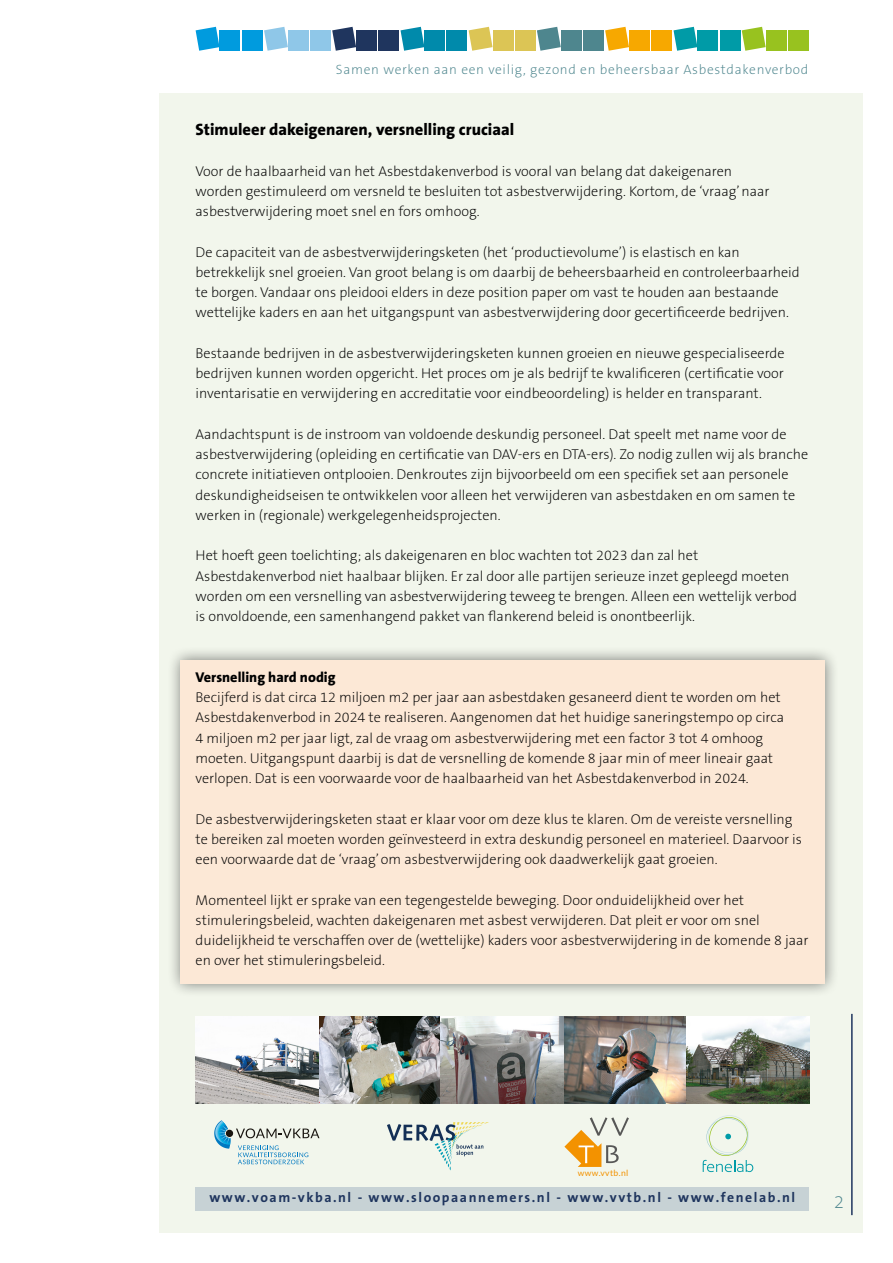
<style>
.page{position:relative;width:893px;height:1263px;background:#fff}
.page>*{position:absolute;margin:0;border:0;box-sizing:border-box;transform-origin:0 0}
.t1{font:200 18px "The Sans B2";color:#4e868e}
.t2{font:800 16.5px "The Sans B8";color:#000}
.t3{font:200 14.25px/20.2px "The Sans B2";color:#000}
.t4{font:800 14.25px "The Sans B8";color:#000}
.t5{font:700 13.8px "The Sans B7";letter-spacing:.11em;color:#1f355e}
.t6{font:200 13.5px "The Sans B2";letter-spacing:.05em;color:#4e868e}
.t7{font:8.55px "Lato";letter-spacing:.05em;color:#f39200}
</style>
<div class="page">
<div style="left:159px;top:94px;width:704px;height:1139px;background:#f2f6ec"></div>
<div style="left:196px;top:1187px;width:613px;height:24px;background:#c7d2d5"></div>
<svg style="left:214px;top:1120px;width:105px;height:44px"></svg>
<img style="left:196px;top:1016px;width:613px;height:87px">
<svg style="left:387px;top:1122px;width:102px;height:48px"></svg>
<svg style="left:564px;top:1117px;width:65px;height:50px"></svg>
<svg style="left:703px;top:1115px;width:50px;height:57px"></svg>
<svg style="left:196px;top:27px;width:24px;height:24px"></svg>
<div style="left:220px;top:30px;width:20px;height:21px;background:#009bde"></div>
<div style="left:242px;top:30px;width:20px;height:21px;background:#009bde"></div>
<svg style="left:264px;top:27px;width:24px;height:24px"></svg>
<div style="left:288px;top:30px;width:21px;height:21px;background:#8fc7e8"></div>
<div style="left:310px;top:30px;width:21px;height:21px;background:#8fc7e8"></div>
<svg style="left:332px;top:27px;width:24px;height:24px"></svg>
<div style="left:356px;top:30px;width:21px;height:21px;background:#1f355e"></div>
<div style="left:378px;top:30px;width:21px;height:21px;background:#1f355e"></div>
<svg style="left:400px;top:27px;width:24px;height:24px"></svg>
<div style="left:425px;top:30px;width:20px;height:21px;background:#008aab"></div>
<div style="left:447px;top:30px;width:20px;height:21px;background:#008aab"></div>
<svg style="left:469px;top:27px;width:24px;height:24px"></svg>
<div style="left:493px;top:30px;width:20px;height:21px;background:#dcc555"></div>
<div style="left:515px;top:30px;width:21px;height:21px;background:#dcc555"></div>
<svg style="left:537px;top:27px;width:24px;height:24px"></svg>
<div style="left:561px;top:30px;width:21px;height:21px;background:#4e868e"></div>
<div style="left:583px;top:30px;width:21px;height:21px;background:#4e868e"></div>
<svg style="left:605px;top:27px;width:24px;height:24px"></svg>
<div style="left:629px;top:30px;width:21px;height:21px;background:#f7a800"></div>
<div style="left:651px;top:30px;width:21px;height:21px;background:#f7a800"></div>
<svg style="left:673px;top:27px;width:24px;height:24px"></svg>
<div style="left:698px;top:30px;width:20px;height:21px;background:#009ba7"></div>
<div style="left:720px;top:30px;width:20px;height:21px;background:#009ba7"></div>
<svg style="left:742px;top:27px;width:24px;height:24px"></svg>
<div style="left:766px;top:30px;width:21px;height:21px;background:#98c21f"></div>
<div style="left:788px;top:30px;width:21px;height:21px;background:#98c21f"></div>
<hr style="left:851px;top:1014px;width:2px;height:201px;background:#1f355e">
<div style="left:167px;top:646px;width:672px;height:352px;background:#000;opacity:.5"></div>
<div style="left:181px;top:660px;width:644px;height:323px;background:#fce8d6"></div>
<p class="t6" style="left:336px;top:63px;width:474px">Samen werken aan een veilig, gezond en beheersbaar Asbestdakenverbod</p>
<p class="t2" style="left:196px;top:121px;width:320px">Stimuleer dakeigenaren, versnelling cruciaal</p>
<p class="t3" style="left:196px;top:161px;width:576px">Voor de haalbaarheid van het Asbestdakenverbod is vooral van belang dat dakeigenaren worden gestimuleerd om versneld te besluiten tot asbestverwijdering. Kortom, de ‘vraag’ naar asbestverwijdering moet snel en fors omhoog.</p>
<p class="t3" style="left:196px;top:242px;width:606px">De capaciteit van de asbestverwijderingsketen (het ‘productievolume’) is elastisch en kan betrekkelijk snel groeien. Van groot belang is om daarbij de beheersbaarheid en controleerbaarheid te borgen. Vandaar ons pleidooi elders in deze position paper om vast te houden aan bestaande wettelijke kaders en aan het uitgangspunt van asbestverwijdering door gecertificeerde bedrijven.</p>
<p class="t3" style="left:196px;top:344px;width:590px;text-align:justify">Bestaande bedrijven in de asbestverwijderingsketen kunnen groeien en nieuwe gespecialiseerde bedrijven kunnen worden opgericht. Het proces om je als bedrijf te kwalificeren (certificatie voor inventarisatie en verwijdering en accreditatie voor eindbeoordeling) is helder en transparant.</p>
<p class="t3" style="left:196px;top:425px;width:614px">Aandachtspunt is de instroom van voldoende deskundig personeel. Dat speelt met name voor de asbestverwijdering (opleiding en certificatie van DAV-ers en DTA-ers). Zo nodig zullen wij als branche concrete initiatieven ontplooien. Denkroutes zijn bijvoorbeeld om een specifiek set aan personele deskundigheidseisen te ontwikkelen voor alleen het verwijderen van asbestdaken en om samen te werken in (regionale) werkgelegenheidsprojecten.</p>
<p class="t3" style="left:196px;top:546px;width:603px">Het hoeft geen toelichting; als dakeigenaren en bloc wachten tot 2023 dan zal het Asbestdakenverbod niet haalbaar blijken. Er zal door alle partijen serieuze inzet gepleegd moeten worden om een versnelling van asbestverwijdering teweeg te brengen. Alleen een wettelijk verbod is onvoldoende, een samenhangend pakket van flankerend beleid is onontbeerlijk.</p>
<p class="t4" style="left:196px;top:669px;width:142px">Versnelling hard nodig</p>
<p class="t3" style="left:196px;top:688px;width:590px">Becijferd is dat circa 12 miljoen m2 per jaar aan asbestdaken gesaneerd dient te worden om het Asbestdakenverbod in 2024 te realiseren. Aangenomen dat het huidige saneringstempo op circa 4 miljoen m2 per jaar ligt, zal de vraag om asbestverwijdering met een factor 3 tot 4 omhoog moeten. Uitgangspunt daarbij is dat de versnelling de komende 8 jaar min of meer lineair gaat verlopen. Dat is een voorwaarde voor de haalbaarheid van het Asbestdakenverbod in 2024.</p>
<p class="t3" style="left:196px;top:809px;width:608px">De asbestverwijderingsketen staat er klaar voor om deze klus te klaren. Om de vereiste versnelling te bereiken zal moeten worden geïnvesteerd in extra deskundig personeel en materieel. Daarvoor is een voorwaarde dat de ‘vraag’ om asbestverwijdering ook daadwerkelijk gaat groeien.</p>
<p class="t3" style="left:196px;top:890px;width:614px">Momenteel lijkt er sprake van een tegengestelde beweging. Door onduidelijkheid over het stimuleringsbeleid, wachten dakeigenaren met asbest verwijderen. Dat pleit er voor om snel duidelijkheid te verschaffen over de (wettelijke) kaders voor asbestverwijdering in de komende 8 jaar en over het stimuleringsbeleid.</p>
<p class="t7" style="left:578px;top:1168px;width:52px">www.vvtb.nl</p>
<p class="t5" style="left:209px;top:1190px;width:587px">www.voam-vkba.nl - www.sloopaannemers.nl - www.vvtb.nl - www.fenelab.nl</p>
<p class="t1" style="left:834px;top:1192px;width:11px">2</p>
</div>
